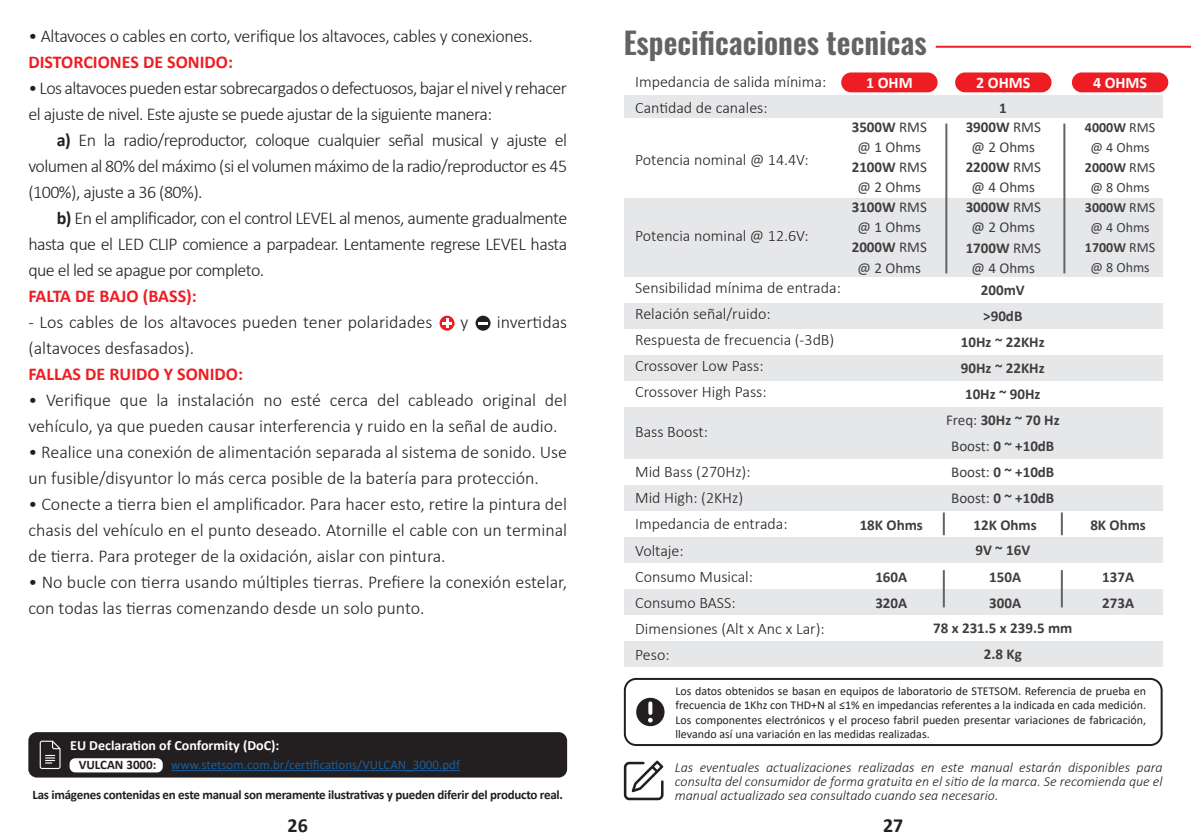
<style>
.page{position:relative;width:1191px;height:840px;background:#fff}
.page>*{position:absolute;margin:0;border:0;box-sizing:border-box;transform-origin:0 0}
.t1{font:600 30px "Oswald";color:#636366}
.t2{font:700 20px "Calibri";color:#231f20}
.t3{font:300 18px/26px "Calibri";letter-spacing:-.01em;color:#231f20;text-align:justify}
.t4{font:300 18px/26px "Calibri";letter-spacing:-.03em;color:#231f20}
.t5{font:700 18px "Calibri";color:#ee1d23}
.t6{font:300 16px/26px "Calibri";color:#231f20}
.t7{font:700 16px "Calibri";color:#fff}
.t8{font:700 15px/26px "Calibri";color:#3e3e3f}
.t9{font:15px/20px "Calibri";color:#3e3e3f;text-align:center}
.t10{font:italic 300 14px/14px "Calibri";color:#231f20}
.t11{font:14px/20px "Calibri";color:#3e3e3f;text-align:center}
.t12{font:700 14px "Calibri";color:#fff}
.t13{font:700 13px "Calibri";letter-spacing:-.02em;color:#231f20}
.t14{font:13px "Calibri";color:#175d9e}
.t15{font:12px/14px "Calibri";color:#231f20;text-align:justify}
.s1{font-weight:700}
.s2{font-weight:400}
.s3{font-weight:700;color:#231f20}
</style>
<div class="page">
<div style="left:624px;top:588px;width:538px;height:26px;background:#e6e7e9"></div>
<div style="left:624px;top:303px;width:538px;height:26px;background:#e6e7e9"></div>
<div style="left:624px;top:536px;width:538px;height:26px;background:#e6e7e9"></div>
<div style="left:624px;top:640px;width:538px;height:26px;background:#e6e7e9"></div>
<div style="left:624px;top:197px;width:538px;height:80px;background:#e6e7e9"></div>
<div style="left:624px;top:95px;width:538px;height:26px;background:#e6e7e9"></div>
<div style="left:624px;top:484px;width:538px;height:26px;background:#e6e7e9"></div>
<div style="left:624px;top:118px;width:538px;height:79px;background:#fff"></div>
<div style="left:624px;top:406px;width:538px;height:52px;background:#e6e7e9"></div>
<div style="left:624px;top:355px;width:538px;height:26px;background:#e6e7e9"></div>
<hr style="left:1063px;top:123px;width:2px;height:150px;background:#636366">
<hr style="left:945px;top:123px;width:2px;height:150px;background:#636366">
<div style="left:955px;top:72px;width:96px;height:20px;background:#ee1d23;border-radius:10px"></div>
<div style="left:841px;top:72px;width:96px;height:20px;background:#ee1d23;border-radius:10px"></div>
<div style="left:1071px;top:72px;width:97px;height:20px;background:#ee1d23;border-radius:10px"></div>
<hr style="left:942px;top:569px;width:2px;height:38px;background:#636366">
<hr style="left:1060px;top:569px;width:2px;height:38px;background:#636366">
<hr style="left:942px;top:512px;width:2px;height:23px;background:#636366">
<hr style="left:1060px;top:512px;width:2px;height:23px;background:#636366">
<hr style="left:935px;top:46px;width:256px;height:2px;background:#ee1d23">
<svg style="left:624px;top:760px;width:40px;height:39px"></svg>
<div style="left:624px;top:677px;width:538px;height:68px;border:2px solid #231f20;border-radius:11px"></div>
<div style="left:636px;top:697px;width:28px;height:28px;background:#231f20;border-radius:50%"></div>
<svg style="left:648px;top:703px;width:5px;height:19px"></svg>
<svg style="left:474px;top:314px;width:17px;height:17px"></svg>
<div style="left:473px;top:313px;width:19px;height:19px;border:2px solid #fff;border-radius:50%"></div>
<svg style="left:478px;top:321px;width:10px;height:3px"></svg>
<svg style="left:438px;top:314px;width:17px;height:17px"></svg>
<div style="left:437px;top:313px;width:19px;height:19px;border:2px solid #fff;border-radius:50%"></div>
<svg style="left:442px;top:318px;width:10px;height:10px"></svg>
<div style="left:28px;top:731px;width:539px;height:46px;background:#231f20;border-radius:9px"></div>
<svg style="left:40px;top:740px;width:21px;height:28px"></svg>
<div style="left:70px;top:757px;width:93px;height:15px;background:#fff;border-radius:6px"></div>
<hr style="left:171px;top:769px;width:289px;height:1px;background:#175d9e">
<p class="t3" style="left:28px;top:23px;width:506px">• Altavoces o cables en corto, verifique los altavoces, cables y conexiones.</p>
<p class="t5" style="left:28px;top:49px;width:206px">DISTORCIONES DE SONIDO:</p>
<p class="t4" style="left:28px;top:75px;width:540px">• Los altavoces pueden estar sobrecargados o defectuosos, bajar el nivel y rehacer el ajuste de nivel. Este ajuste se puede ajustar de la siguiente manera:</p>
<p class="t3" style="left:28px;top:127px;width:540px;text-indent:28px"><span class="s1">a)</span> En la radio/reproductor, coloque cualquier señal musical y ajuste el volumen al 80% del máximo (si el volumen máximo de la radio/reproductor es 45 (100%), ajuste a 36 (80%).</p>
<p class="t3" style="left:28px;top:205px;width:540px;text-indent:28px"><span class="s1">b)</span> En el amplificador, con el control LEVEL al menos, aumente gradualmente hasta que el LED CLIP comience a parpadear. Lentamente regrese LEVEL hasta que el led se apague por completo.</p>
<p class="t5" style="left:28px;top:283px;width:170px">FALTA DE BAJO (BASS):</p>
<p class="t3" style="left:28px;top:309px;width:405px">- Los cables de los altavoces pueden tener polaridades</p>
<p class="t3" style="left:460px;top:309px;width:9px">y</p>
<p class="t3" style="left:497px;top:309px;width:72px">invertidas</p>
<p class="t3" style="left:28px;top:335px;width:167px">(altavoces desfasados).</p>
<p class="t5" style="left:28px;top:361px;width:216px">FALLAS DE RUIDO Y SONIDO:</p>
<p class="t3" style="left:28px;top:387px;width:540px">• Verifique que la instalación no esté cerca del cableado original del vehículo, ya que pueden causar interferencia y ruido en la señal de audio.</p>
<p class="t3" style="left:28px;top:439px;width:540px">• Realice una conexión de alimentación separada al sistema de sonido. Use un fusible/disyuntor lo más cerca posible de la batería para protección.</p>
<p class="t3" style="left:28px;top:491px;width:540px">• Conecte a tierra bien el amplificador. Para hacer esto, retire la pintura del chasis del vehículo en el punto deseado. Atornille el cable con un terminal de tierra. Para proteger de la oxidación, aislar con pintura.</p>
<p class="t3" style="left:28px;top:569px;width:540px">• No bucle con tierra usando múltiples tierras. Prefiere la conexión estelar, con todas las tierras comenzando desde un solo punto.</p>
<h1 class="t1" style="left:624px;top:22px;width:304px">Especificaciones tecnicas</h1>
<p class="t6" style="left:635px;top:68px;width:193px">Impedancia de salida mínima:<br>Cantidad de canales:</p>
<p class="t6" style="left:635px;top:146px;width:175px">Potencia nominal @ 14.4V:</p>
<p class="t6" style="left:635px;top:222px;width:175px">Potencia nominal @ 12.6V:</p>
<p class="t6" style="left:635px;top:274px;width:207px">Sensibilidad mínima de entrada:<br>Relación señal/ruido:<br>Respuesta de frecuencia (-3dB)<br>Crossover Low Pass:<br>Crossover High Pass:</p>
<p class="t6" style="left:635px;top:418px;width:74px">Bass Boost:</p>
<p class="t6" style="left:635px;top:458px;width:191px">Mid Bass (270Hz):<br>Mid High: (2KHz)<br>Impedancia de entrada:<br>Voltaje:<br>Consumo Musical:<br>Consumo BASS:<br>Dimensiones (Alt x Anc x Lar):<br>Peso:</p>
<p class="t7" style="left:866px;top:72px;width:48px">1 OHM</p>
<p class="t7" style="left:976px;top:72px;width:56px">2 OHMS</p>
<p class="t7" style="left:1093px;top:72px;width:56px">4 OHMS</p>
<p class="t8" style="left:999px;top:95px;width:9px">1</p>
<p class="t9" style="left:851px;top:117px;width:77px"><span class="s1">3500W</span> RMS @ 1 Ohms<br><span class="s1">2100W</span> RMS @ 2 Ohms<br><span class="s1">3100W</span> RMS @ 1 Ohms<br><span class="s1">2000W</span> RMS @ 2 Ohms</p>
<p class="t9" style="left:965px;top:117px;width:77px"><span class="s1">3900W</span> RMS @ 2 Ohms<br><span class="s1">2200W</span> RMS @ 4 Ohms<br><span class="s1">3000W</span> RMS @ 2 Ohms<br><span class="s1">1700W</span> RMS @ 4 Ohms</p>
<p class="t8" style="left:946px;top:277px;width:115px;text-align:center">200mV<br>&gt;90dB<br>10Hz ~ 22KHz<br>90Hz ~ 22KHz<br>10Hz ~ 90Hz<br><span class="s2">Freq:</span> 30Hz ~ 70 Hz<br><span class="s2">Boost:</span> 0 ~ +10dB<br><span class="s2">Boost:</span> 0 ~ +10dB<br><span class="s2">Boost:</span> 0 ~ +10dB</p>
<p class="t8" style="left:859px;top:511px;width:65px">18K Ohms</p>
<p class="t8" style="left:973px;top:511px;width:65px">12K Ohms</p>
<p class="t8" style="left:975px;top:536px;width:56px">9V ~ 16V</p>
<p class="t8" style="left:875px;top:564px;width:33px">160A<br>320A</p>
<p class="t8" style="left:989px;top:564px;width:33px">150A<br>300A</p>
<p class="t8" style="left:933px;top:614px;width:141px;text-align:center">78 x 231.5 x 239.5 mm<br>2.8 Kg</p>
<p class="t11" style="left:1085px;top:117px;width:72px"><span class="s1">4000W</span> RMS @ 4 Ohms<br><span class="s1">2000W</span> RMS @ 8 Ohms<br><span class="s1">3000W</span> RMS @ 4 Ohms<br><span class="s1">1700W</span> RMS @ 8 Ohms</p>
<p class="t8" style="left:1090px;top:511px;width:57px">8K Ohms</p>
<p class="t8" style="left:1102px;top:564px;width:33px">137A<br>273A</p>
<p class="t15" style="left:675px;top:683px;width:472px">Los datos obtenidos se basan en equipos de laboratorio de STETSOM. Referencia de prueba en frecuencia de 1Khz con THD+N al ≤1% en impedancias referentes a la indicada en cada medición.<br>Los componentes electrónicos y el proceso fabril pueden presentar variaciones de fabricación, llevando así una variación en las medidas realizadas.</p>
<p class="t12" style="left:70px;top:735px;width:211px">EU Declaration of Conformity (DoC):</p>
<p class="t14" style="left:79px;top:755px;width:383px"><span class="s3">VULCAN 3000:</span> www.stetsom.com.br/certifications/VULCAN_3000.pdf</p>
<p class="t10" style="left:675px;top:759px;width:489px">Las eventuales actualizaciones realizadas en este manual estarán disponibles para consulta del consumidor de forma gratuita en el sitio de la marca. Se recomienda que el</p>
<p class="t13" style="left:33px;top:784px;width:532px">Las imágenes contenidas en este manual son meramente ilustrativas y pueden diferir del producto real.</p>
<p class="t10" style="left:675px;top:787px;width:325px">manual actualizado sea consultado cuando sea necesario.</p>
<p class="t2" style="left:288px;top:811px;width:22px">26</p>
<p class="t2" style="left:883px;top:811px;width:22px">27</p>
</div>
